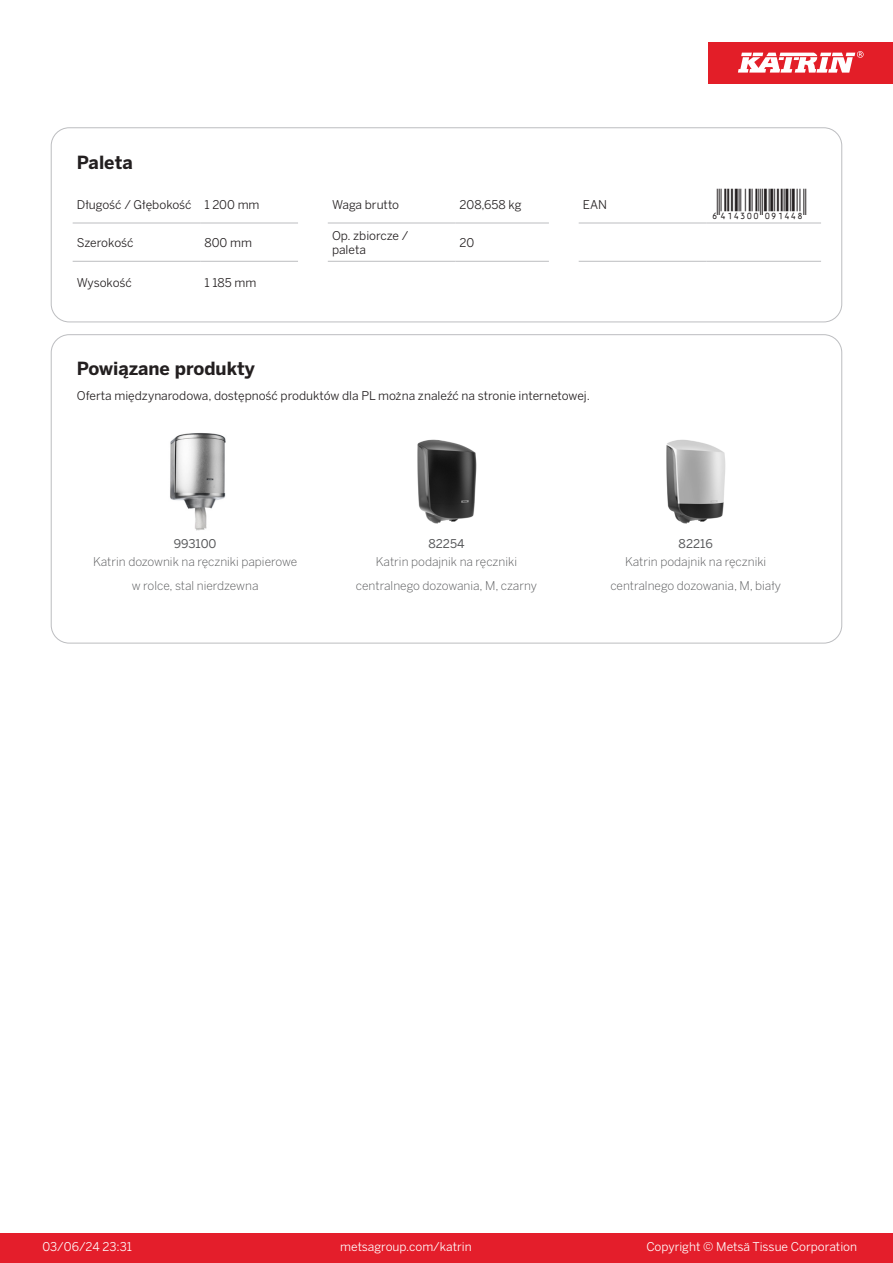
<style>
.page{position:relative;width:893px;height:1263px;background:#fff}
.page>*{position:absolute;margin:0;border:0;box-sizing:border-box;transform-origin:0 0}
.T_EAN{font:30px "Viisas EAN Matala";color:#231f20}
.T_TableHeader{font:700 18px "Benton Sans";color:#231f20}
.T_TableBody{font:12px "Benton Sans";color:#231f20}
.T_RelatedName{font:300 12px/24px "Benton Sans";color:#57585a;text-align:center}
.t1{font:12px "Benton Sans";color:#fff}
.T_RelatedCode{font:12px "Benton Sans";color:#57585a}
</style>
<div class="page">
<div style="left:0;top:1233px;width:893px;height:30px;background:#e41e2b"></div>
<div style="left:708px;top:43px;width:185px;height:41px;background:#e31e28"></div>
<svg style="left:738px;top:51px;width:126px;height:22px"></svg>
<hr style="left:73px;top:223px;width:127px;height:1px;background:#bcbdc0">
<hr style="left:200px;top:223px;width:98px;height:1px;background:#bcbdc0">
<hr style="left:328px;top:223px;width:127px;height:1px;background:#bcbdc0">
<hr style="left:455px;top:223px;width:94px;height:1px;background:#bcbdc0">
<hr style="left:579px;top:223px;width:127px;height:1px;background:#bcbdc0">
<hr style="left:706px;top:223px;width:115px;height:1px;background:#bcbdc0">
<hr style="left:73px;top:261px;width:127px;height:1px;background:#bcbdc0">
<hr style="left:200px;top:261px;width:98px;height:1px;background:#bcbdc0">
<hr style="left:328px;top:261px;width:127px;height:1px;background:#bcbdc0">
<hr style="left:455px;top:261px;width:94px;height:1px;background:#bcbdc0">
<hr style="left:579px;top:261px;width:127px;height:1px;background:#bcbdc0">
<hr style="left:706px;top:261px;width:115px;height:1px;background:#bcbdc0">
<div style="left:51px;top:128px;width:791px;height:194px;border:1px solid #bcbdc0;border-radius:18px"></div>
<img style="left:170px;top:433px;width:56px;height:97px">
<img style="left:417px;top:439px;width:60px;height:85px">
<img style="left:666px;top:439px;width:60px;height:85px">
<p class="T_TableHeader" style="left:77px;top:151px;width:57px">Paleta</p>
<p class="T_TableBody" style="left:77px;top:197px;width:116px">Długość / Głębokość</p>
<p class="T_TableBody" style="left:204px;top:197px;width:57px">1 200 mm</p>
<p class="T_TableBody" style="left:332px;top:197px;width:69px">Waga brutto</p>
<p class="T_TableBody" style="left:460px;top:197px;width:64px">208,658 kg</p>
<p class="T_TableBody" style="left:583px;top:197px;width:26px">EAN</p>
<p class="T_EAN" style="left:710px;top:188px;width:97px">*6414300091448*</p>
<p class="T_TableBody" style="left:77px;top:235px;width:58px">Szerokość</p>
<p class="T_TableBody" style="left:204px;top:235px;width:49px">800 mm</p>
<p class="T_TableBody" style="left:332px;top:228px;width:78px">Op. zbiorcze /</p>
<p class="T_TableBody" style="left:332px;top:243px;width:35px">paleta</p>
<p class="T_TableBody" style="left:460px;top:235px;width:16px">20</p>
<p class="T_TableBody" style="left:77px;top:276px;width:56px">Wysokość</p>
<p class="T_TableBody" style="left:204px;top:276px;width:53px">1 185 mm</p>
<p class="T_TableHeader" style="left:77px;top:357px;width:179px">Powiązane produkty</p>
<p class="T_TableBody" style="left:77px;top:388px;width:515px">Oferta międzynarodowa, dostępność produktów dla PL można znaleźć na stronie internetowej.</p>
<p class="T_RelatedCode" style="left:174px;top:537px;width:44px">993100</p>
<p class="T_RelatedCode" style="left:428px;top:537px;width:38px">82254</p>
<p class="T_RelatedCode" style="left:679px;top:537px;width:36px">82216</p>
<p class="T_RelatedName" style="left:93px;top:550px;width:206px">Katrin dozownik na ręczniki papierowe w rolce, stal nierdzewna</p>
<p class="T_RelatedName" style="left:356px;top:550px;width:183px">Katrin podajnik na ręczniki centralnego dozowania, M, czarny</p>
<p class="T_RelatedName" style="left:610px;top:550px;width:172px">Katrin podajnik na ręczniki centralnego dozowania, M, biały</p>
<p class="t1" style="left:43px;top:1239px;width:91px">03/06/24 23:31</p>
<p class="t1" style="left:340px;top:1239px;width:133px">metsagroup.com/katrin</p>
<p class="t1" style="left:646px;top:1239px;width:212px">Copyright © Metsä Tissue Corporation</p>
</div>
